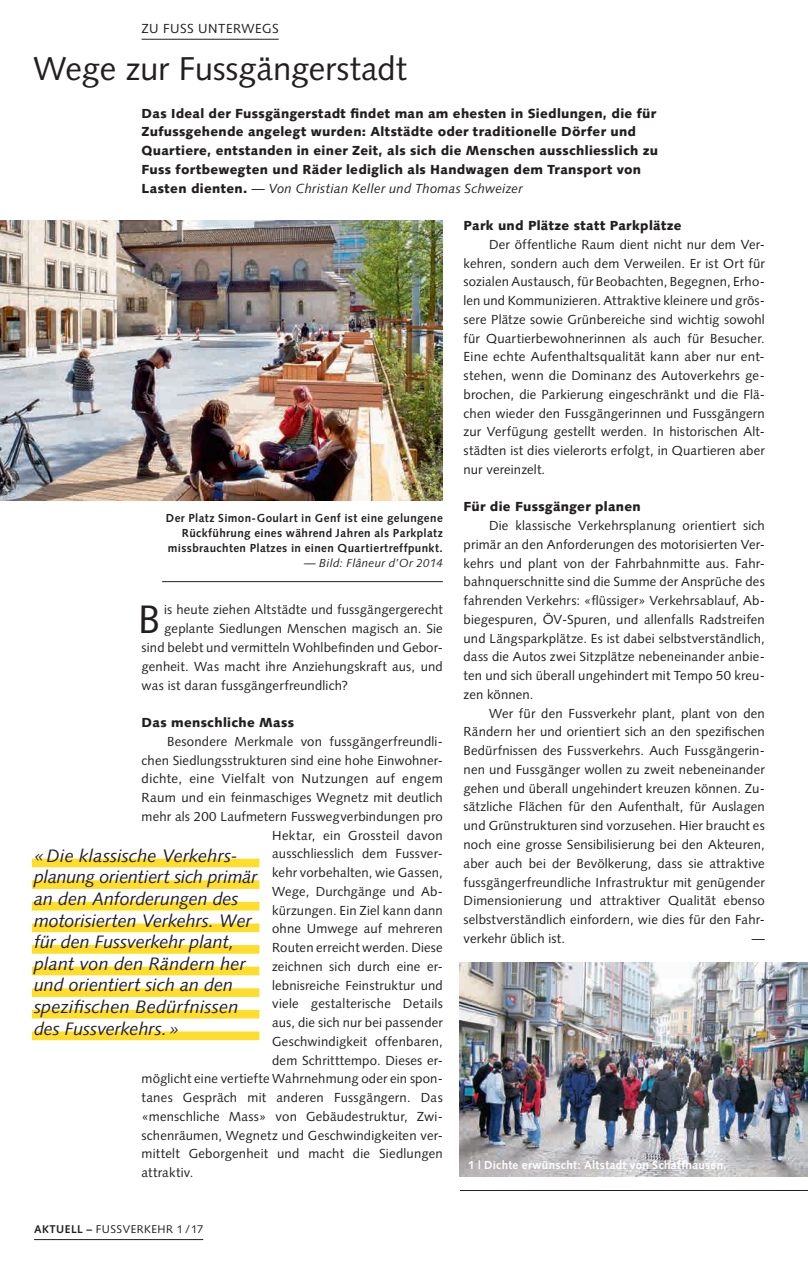
<style>
.page{position:relative;width:808px;height:1263px;background:#fff}
.page>*{position:absolute;margin:0;border:0;box-sizing:border-box;transform-origin:0 0}
.t1{font:39.75px "Syntax LT Std";color:#231f20}
.t2{font:33px "Syntax LT Std";letter-spacing:-.005em;color:#231f20}
.t3{font:italic 18px/21.6px "Syntax LT Std";letter-spacing:-.005em;color:#231f20}
.t4{font:13.2px/18.8px "Syntax LT Std";letter-spacing:.015em;color:#231f20;text-align:justify}
.t5{font:900 13.2px/18.8px "Syntax LT Std";letter-spacing:.025em;color:#231f20}
.t6{font:13.2px "Syntax LT Std";letter-spacing:.035em;color:#231f20}
.t7{font:700 11.7px/15px "Syntax LT Std";letter-spacing:.035em;color:#231f20;text-align:right}
.t8{font:700 11.7px "Syntax LT Std";letter-spacing:.025em;color:#fff}
.t9{font:italic 11.7px "Syntax LT Std";letter-spacing:.02em;color:#231f20}
.t10{font:11.25px "Syntax LT Std";letter-spacing:.04em;color:#231f20}
.s1{font-weight:400;font-style:italic}
.s2{font-weight:700}
</style>
<div class="page">
<hr style="left:34px;top:1239px;width:169px;height:1px;background:#231f20">
<hr style="left:142px;top:39px;width:137px;height:1px;background:#231f20">
<img style="left:0;top:221px;width:443px;height:279px">
<hr style="left:162px;top:581px;width:281px;height:1px;background:#231f20">
<div style="left:32px;top:859px;width:227px;height:8px;background:#ffdd2b"></div>
<div style="left:32px;top:880px;width:227px;height:9px;background:#ffdd2b"></div>
<div style="left:32px;top:902px;width:227px;height:8px;background:#ffdd2b"></div>
<div style="left:32px;top:923px;width:227px;height:9px;background:#ffdd2b"></div>
<div style="left:32px;top:945px;width:227px;height:9px;background:#ffdd2b"></div>
<div style="left:32px;top:967px;width:227px;height:8px;background:#ffdd2b"></div>
<div style="left:32px;top:988px;width:227px;height:9px;background:#ffdd2b"></div>
<div style="left:32px;top:1010px;width:227px;height:8px;background:#ffdd2b"></div>
<div style="left:32px;top:1031px;width:227px;height:9px;background:#ffdd2b"></div>
<img style="left:460px;top:963px;width:348px;height:213px">
<hr style="left:460px;top:1190px;width:348px;height:1px;background:#231f20">
<p class="t6" style="left:142px;top:21px;width:139px">ZU FUSS UNTERWEGS</p>
<h2 class="t2" style="left:34px;top:49px;width:375px">Wege zur Fussgängerstadt</h2>
<p class="t5" style="left:142px;top:104px;width:518px">Das Ideal der Fussgängerstadt findet man am ehesten in Siedlungen, die für Zufussgehende angelegt wurden: Altstädte oder traditionelle Dörfer und Quartiere, entstanden in einer Zeit, als sich die Menschen ausschliesslich zu Fuss fortbewegten und Räder lediglich als Handwagen dem Transport von Lasten dienten. <span class="s1">— Von Christian Keller und Thomas Schweizer</span></p>
<p class="t5" style="left:463px;top:216px;width:220px">Park und Plätze statt Parkplätze</p>
<p class="t4" style="left:463px;top:235px;width:303px;text-align:left;text-indent:26px">Der öffentliche Raum dient nicht nur dem Ver&shy;kehren, sondern auch dem Verweilen. Er ist Ort für sozialen Austausch, für Beobachten, Begegnen, Erho&shy;len und Kommunizieren. Attraktive kleinere und grös&shy;sere Plätze sowie Grünbereiche sind wichtig sowohl für Quartierbewohnerinnen als auch für Besucher.<br>Eine echte Aufenthaltsqualität kann aber nur ent&shy;stehen, wenn die Dominanz des Autoverkehrs ge&shy;brochen, die Parkierung eingeschränkt und die Flä&shy;chen wieder den Fussgängerinnen und Fussgängern zur Verfügung gestellt werden. In historischen Alt&shy;städten ist dies vielerorts erfolgt, in Quartieren aber nur vereinzelt.</p>
<p class="t5" style="left:463px;top:497px;width:179px">Für die Fussgänger planen</p>
<p class="t4" style="left:463px;top:516px;width:303px;text-indent:26px">Die klassische Verkehrsplanung orientiert sich primär an den Anforderungen des motorisierten Ver&shy;kehrs und plant von der Fahrbahnmitte aus. Fahr&shy;bahnquerschnitte sind die Summe der Ansprüche des fahrenden Verkehrs: «flüssiger» Verkehrsablauf, Ab&shy;biegespuren, ÖV-Spuren, und allenfalls Radstreifen und Längsparkplätze. Es ist dabei selbstverständlich, dass die Autos zwei Sitzplätze nebeneinander anbie&shy;ten und sich überall ungehindert mit Tempo 50 kreu&shy;zen können.</p>
<p class="t4" style="left:463px;top:704px;width:303px;text-indent:26px">Wer für den Fussverkehr plant, plant von den Rändern her und orientiert sich an den spezifischen Bedürfnissen des Fussverkehrs. Auch Fussgängerin&shy;nen und Fussgänger wollen zu zweit nebeneinander gehen und überall ungehindert kreuzen können. Zu&shy;sätzliche Flächen für den Aufenthalt, für Auslagen und Grünstrukturen sind vorzusehen. Hier braucht es noch eine grosse Sensibilisierung bei den Akteuren, aber auch bei der Bevölkerung, dass sie attraktive fussgängerfreundliche Infrastruktur mit genügender Dimensionierung und attraktiver Qualität ebenso selbstverständlich einfordern, wie dies für den Fahr&shy;verkehr üblich ist.</p>
<p class="t7" style="left:166px;top:511px;width:278px">Der Platz Simon-Goulart in Genf ist eine gelungene<br>Rückführung eines während Jahren als Parkplatz missbrauchten Platzes in einen Quartiertreffpunkt.</p>
<p class="t9" style="left:304px;top:556px;width:140px">— Bild: Flâneur d’Or 2014</p>
<h1 class="t1" style="left:138px;top:596px;width:24px">B</h1>
<p class="t4" style="left:164px;top:600px;width:280px">is heute ziehen Altstädte und fussgängergerecht</p>
<p class="t4" style="left:164px;top:619px;width:280px">geplante Siedlungen Menschen magisch an. Sie</p>
<p class="t4" style="left:142px;top:638px;width:303px">sind belebt und vermitteln Wohlbefinden und Gebor-</p>
<p class="t4" style="left:142px;top:657px;width:303px">genheit. Was macht ihre Anziehungskraft aus, und</p>
<p class="t4" style="left:142px;top:676px;width:208px">was ist daran fussgängerfreundlich?</p>
<p class="t5" style="left:142px;top:713px;width:154px">Das menschliche Mass</p>
<p class="t4" style="left:167px;top:732px;width:277px">Besondere Merkmale von fussgängerfreundli-</p>
<p class="t4" style="left:142px;top:751px;width:303px">chen Siedlungsstrukturen sind eine hohe Einwohner-</p>
<p class="t4" style="left:142px;top:769px;width:303px">dichte, eine Vielfalt von Nutzungen auf engem</p>
<p class="t4" style="left:142px;top:788px;width:303px">Raum und ein feinmaschiges Wegnetz mit deutlich</p>
<p class="t4" style="left:142px;top:807px;width:303px">mehr als 200 Laufmetern Fusswegverbindungen pro</p>
<p class="t4" style="left:272px;top:826px;width:172px">Hektar, ein Grossteil davon</p>
<p class="t4" style="left:272px;top:844px;width:172px">ausschliesslich dem Fussver-</p>
<p class="t4" style="left:272px;top:863px;width:172px">kehr vorbehalten, wie Gassen,</p>
<p class="t4" style="left:272px;top:882px;width:172px">Wege, Durchgänge und Ab-</p>
<p class="t4" style="left:272px;top:901px;width:172px">kürzungen. Ein Ziel kann dann</p>
<p class="t4" style="left:272px;top:919px;width:172px">ohne Umwege auf mehreren</p>
<p class="t4" style="left:272px;top:938px;width:172px">Routen erreicht werden. Diese</p>
<p class="t4" style="left:272px;top:957px;width:172px">zeichnen sich durch eine er-</p>
<p class="t4" style="left:272px;top:976px;width:172px">lebnisreiche Feinstruktur und</p>
<p class="t4" style="left:272px;top:994px;width:172px">viele gestalterische Details</p>
<p class="t4" style="left:272px;top:1013px;width:172px">aus, die sich nur bei passender</p>
<p class="t4" style="left:272px;top:1032px;width:172px">Geschwindigkeit offenbaren,</p>
<p class="t4" style="left:272px;top:1051px;width:172px">dem Schritttempo. Dieses er-</p>
<p class="t4" style="left:142px;top:1069px;width:303px">möglicht eine vertiefte Wahrnehmung oder ein spon-</p>
<p class="t4" style="left:142px;top:1088px;width:303px">tanes Gespräch mit anderen Fussgängern. Das</p>
<p class="t4" style="left:142px;top:1107px;width:303px">«menschliche Mass» von Gebäudestruktur, Zwi-</p>
<p class="t4" style="left:142px;top:1126px;width:303px">schenräumen, Wegnetz und Geschwindigkeiten ver-</p>
<p class="t4" style="left:142px;top:1144px;width:303px">mittelt Geborgenheit und macht die Siedlungen</p>
<p class="t4" style="left:142px;top:1163px;width:53px">attraktiv.</p>
<p class="t3" style="left:34px;top:845px;width:225px">« Die klassische Verkehrs-- planung orientiert sich primär an den Anforderungen des motorisierten Verkehrs. Wer für den Fussverkehr plant, plant von den Rändern her und orientiert sich an den spezifischen Bedürfnissen des Fussverkehrs.»</p>
<p class="t4" style="left:752px;top:929px;width:15px">—</p>
<p class="t8" style="left:468px;top:1158px;width:260px">1 | Dichte erwünscht: Altstadt von Schaffhausen.</p>
<p class="t10" style="left:34px;top:1222px;width:171px"><span class="s2">AKTUELL –</span> FUSSVERKEHR 1 /17</p>
</div>
